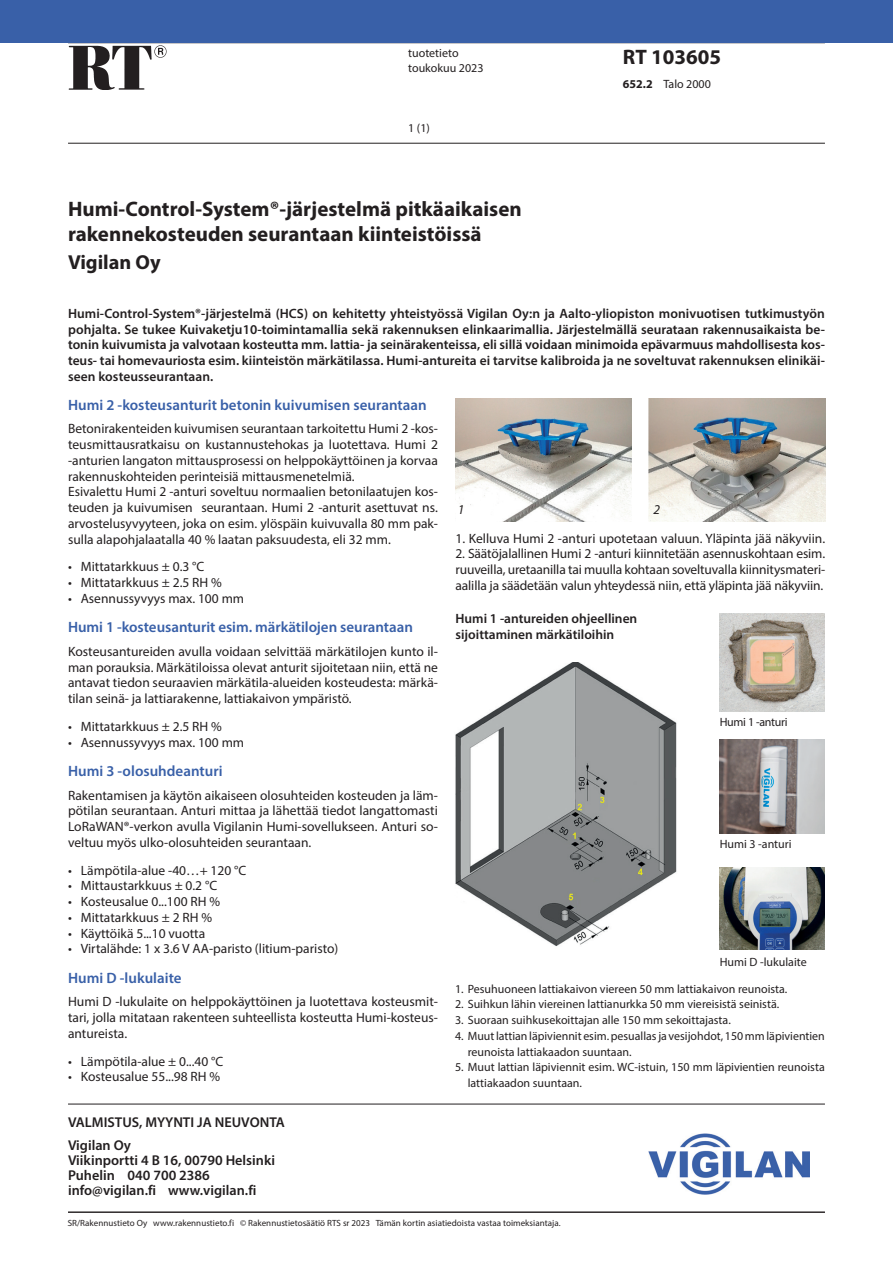
<style>
.page{position:relative;width:893px;height:1263px;background:#fff}
.page>*{position:absolute;margin:0;border:0;box-sizing:border-box;transform-origin:0 0}
.t1{font:700 21px/25.2px "Myriad Pro";color:#231f20}
.t2{font:700 20.25px "Myriad Pro";color:#231f20}
.t3{font:600 15px "Myriad Pro";color:#3960a8}
.t4{font:600 14.25px/15px "Myriad Pro";color:#231f20}
.t5{font:13.5px/15.8px "Myriad Pro";color:#231f20;text-align:justify}
.t6{font:600 13.5px/15.8px "Myriad Pro";color:#231f20;text-align:justify}
.t7{font:italic 13.5px "Myriad Pro";color:#231f20}
.t8{font:12px/15.8px "Myriad Pro";color:#231f20}
.t9{font:12px "Myriad Pro";letter-spacing:-.025em;color:#231f20}
.t10{font:9px "Myriad Pro";letter-spacing:.005em;color:#231f20}
.s1{font-weight:700}
</style>
<div class="page">
<img style="left:455px;top:662px;width:222px;height:284px">
<img style="left:68px;top:45px;width:99px;height:44px">
<hr style="left:68px;top:1212px;width:757px;height:1px;background:#231f20">
<div style="left:0;top:0;width:893px;height:43px;background:#3960a8"></div>
<hr style="left:68px;top:143px;width:757px;height:1px;background:#231f20">
<hr style="left:68px;top:1104px;width:757px;height:1px;background:#231f20">
<img style="left:648px;top:1134px;width:162px;height:61px">
<img style="left:455px;top:398px;width:177px;height:124px">
<img style="left:649px;top:398px;width:176px;height:124px">
<img style="left:720px;top:613px;width:104px;height:99px">
<img style="left:720px;top:740px;width:104px;height:94px">
<img style="left:720px;top:868px;width:104px;height:81px">
<p class="t8" style="left:408px;top:46px;width:77px;line-height:15px">tuotetieto toukokuu 2023</p>
<p class="t8" style="left:408px;top:120px;width:23px">1 (1)</p>
<h1 class="t1" style="left:68px;top:195px;width:455px">Humi-Control-System®-järjestelmä pitkäaikaisen rakennekosteuden seurantaan kiinteistöissä</h1>
<h2 class="t2" style="left:68px;top:249px;width:94px">Vigilan Oy</h2>
<h1 class="t1" style="left:623px;top:44px;width:100px">RT 103605</h1>
<p class="t8" style="left:623px;top:76px;width:89px"><span class="s1">652.2</span> Talo 2000</p>
<p class="t6" style="left:68px;top:305px;width:758px">Humi-Control-System®-järjestelmä (HCS) on kehitetty yhteistyössä Vigilan Oy:n ja Aalto-yliopiston monivuotisen tutkimustyön pohjalta. Se tukee Kuivaketju10-toimintamallia sekä rakennuksen elinkaarimallia. Järjestelmällä seurataan rakennusaikaista be&shy;tonin kuivumista ja valvotaan kosteutta mm. lattia- ja seinärakenteissa, eli sillä voidaan minimoida epävarmuus mahdollisesta kos&shy;teus- tai homevauriosta esim. kiinteistön märkätilassa. Humi-antureita ei tarvitse kalibroida ja ne soveltuvat rakennuksen elinikäi&shy;seen kosteusseurantaan.</p>
<p class="t3" style="left:68px;top:395px;width:360px">Humi 2 -kosteusanturit betonin kuivumisen seurantaan</p>
<p class="t5" style="left:68px;top:421px;width:371px;text-align:left">Betonirakenteiden kuivumisen seurantaan tarkoitettu Humi 2 -kos&shy;teusmittausratkaisu on kustannustehokas ja luotettava. Humi 2 -anturien langaton mittausprosessi on helppokäyttöinen ja korvaa rakennuskohteiden perinteisiä mittausmenetelmiä.<br>Esivalettu Humi 2 -anturi soveltuu normaalien betonilaatujen kos&shy;teuden ja kuivumisen seurantaan. Humi 2 -anturit asettuvat ns. arvostelusyvyyteen, joka on esim. ylöspäin kuivuvalla 80 mm pak&shy;sulla alapohjalaatalla 40 % laatan paksuudesta, eli 32 mm.</p>
<p class="t5" style="left:68px;top:559px;width:138px">• Mittatarkkuus ± 0.3 °C</p>
<p class="t5" style="left:68px;top:574px;width:155px">• Mittatarkkuus ± 2.5 RH %</p>
<p class="t5" style="left:68px;top:590px;width:178px">• Asennussyvyys max. 100 mm</p>
<p class="t3" style="left:68px;top:618px;width:346px">Humi 1 -kosteusanturit esim. märkätilojen seurantaan</p>
<p class="t5" style="left:68px;top:643px;width:371px">Kosteusantureiden avulla voidaan selvittää märkätilojen kunto il&shy;man porauksia. Märkätiloissa olevat anturit sijoitetaan niin, että ne antavat tiedon seuraavien märkätila-alueiden kosteudesta: märkä&shy;tilan seinä- ja lattiarakenne, lattiakaivon ympäristö.</p>
<p class="t5" style="left:68px;top:718px;width:155px">• Mittatarkkuus ± 2.5 RH %</p>
<p class="t5" style="left:68px;top:734px;width:178px">• Asennussyvyys max. 100 mm</p>
<p class="t3" style="left:68px;top:761px;width:156px">Humi 3 -olosuhdeanturi</p>
<p class="t5" style="left:68px;top:787px;width:371px">Rakentamisen ja käytön aikaiseen olosuhteiden kosteuden ja läm&shy;pötilan seurantaan. Anturi mittaa ja lähettää tiedot langattomasti LoRaWAN®-verkon avulla Vigilanin Humi-sovellukseen. Anturi so&shy;veltuu myös ulko-olosuhteiden seurantaan.</p>
<p class="t5" style="left:68px;top:862px;width:180px">• Lämpötila-alue -40…+ 120 °C</p>
<p class="t5" style="left:68px;top:878px;width:151px">• Mittaustarkkuus ± 0.2 °C</p>
<p class="t5" style="left:68px;top:893px;width:154px">• Kosteusalue 0...100 RH %</p>
<p class="t5" style="left:68px;top:909px;width:146px">• Mittatarkkuus ± 2 RH %</p>
<p class="t5" style="left:68px;top:925px;width:139px">• Käyttöikä 5...10 vuotta</p>
<p class="t5" style="left:68px;top:941px;width:272px">• Virtalähde: 1 x 3.6 V AA-paristo (litium-paristo)</p>
<p class="t3" style="left:68px;top:968px;width:115px">Humi D -lukulaite</p>
<p class="t5" style="left:68px;top:994px;width:371px">Humi D -lukulaite on helppokäyttöinen ja luotettava kosteusmit&shy;tari, jolla mitataan rakenteen suhteellista kosteutta Humi-kosteus&shy;antureista.</p>
<p class="t5" style="left:68px;top:1053px;width:157px">• Lämpötila-alue ± 0...40 °C</p>
<p class="t5" style="left:68px;top:1069px;width:154px">• Kosteusalue 55...98 RH %</p>
<p class="t4" style="left:68px;top:1110px;width:218px;line-height:23.5px">VALMISTUS, MYYNTI JA NEUVONTA<br>Vigilan Oy</p>
<p class="t4" style="left:68px;top:1153px;width:209px">Viikinportti 4 B 16, 00790 Helsinki<br>Puhelin 040 700 2386 info@vigilan.fi www.vigilan.fi</p>
<p class="t7" style="left:458px;top:501px;width:8px">1</p>
<p class="t7" style="left:654px;top:501px;width:8px">2</p>
<p class="t5" style="left:455px;top:530px;width:371px">1. Kelluva Humi 2 -anturi upotetaan valuun. Yläpinta jää näkyviin.</p>
<p class="t5" style="left:455px;top:546px;width:371px">2. Säätöjalallinen Humi 2 -anturi kiinnitetään asennuskohtaan esim. ruuveilla, uretaanilla tai muulla kohtaan soveltuvalla kiinnitysmateri&shy;aalilla ja säädetään valun yhteydessä niin, että yläpinta jää näkyviin.</p>
<p class="t6" style="left:455px;top:611px;width:183px">Humi 1 -antureiden ohjeellinen sijoittaminen märkätiloihin</p>
<p class="t9" style="left:720px;top:714px;width:70px">Humi 1 -anturi</p>
<p class="t8" style="left:720px;top:836px;width:73px">Humi 3 -anturi</p>
<p class="t8" style="left:720px;top:953px;width:89px">Humi D -lukulaite</p>
<p class="t8" style="left:455px;top:980px;width:334px">1. Pesuhuoneen lattiakaivon viereen 50 mm lattiakaivon reunoista.</p>
<p class="t8" style="left:455px;top:996px;width:326px">2. Suihkun lähin viereinen lattianurkka 50 mm viereisistä seinistä.</p>
<p class="t8" style="left:455px;top:1012px;width:277px">3. Suoraan suihkusekoittajan alle 150 mm sekoittajasta.</p>
<p class="t8" style="left:468px;top:1028px;width:359px;text-indent:-13px">4. Muut lattian läpiviennit esim. pesuallas ja vesijohdot, 150 mm läpivientien reunoista lattiakaadon suuntaan.</p>
<p class="t8" style="left:468px;top:1059px;width:359px;text-indent:-13px">5. Muut lattian läpiviennit esim. WC-istuin, 150 mm läpivientien reunoista lattiakaadon suuntaan.</p>
<p class="t10" style="left:68px;top:1217px;width:494px">SR/Rakennustieto Oy www.rakennustieto.fi © Rakennustietosäätiö RTS sr 2023 Tämän kortin asiatiedoista vastaa toimeksiantaja.</p>
<p class="t10" style="left:166px;top:1217px;width:390px">w.rakennustieto.fi © Rakennustietosäätiö RTS sr 2023 Tämän kortin asiatiedoista vasta toimeksiantaj .</p>
</div>
